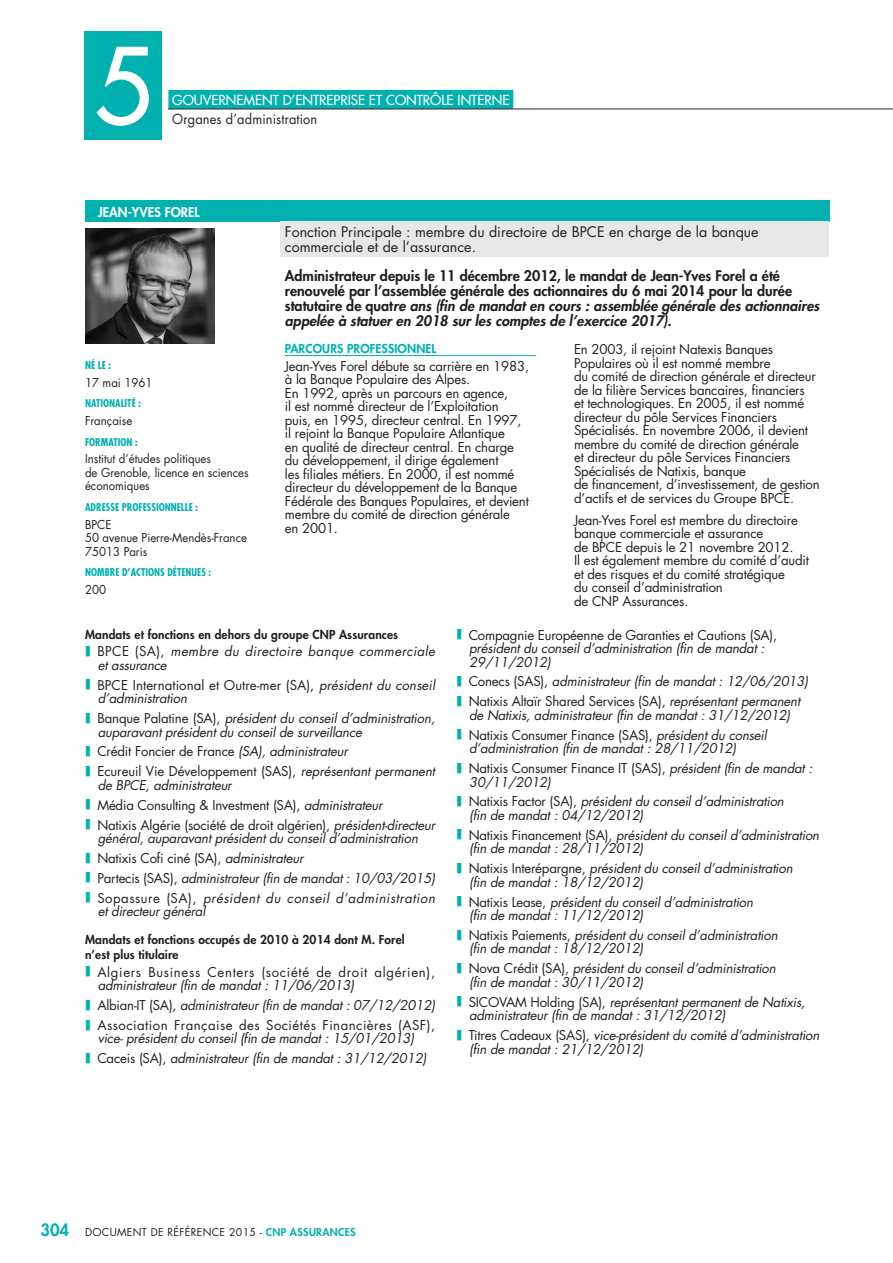
<style>
.page{position:relative;width:893px;height:1263px;background:#fff}
.page>*{position:absolute;margin:0;border:0;box-sizing:border-box;transform-origin:0 0}
.t1{font:500 102.75px "Futura Std";color:#fff}
.t2{font:800 14.25px/15px "Futura Std";color:#231f20}
.t3{font:14.25px/15px "Futura Std";color:#231f20}
.t4{font:500 13.5px "Futura Std";color:#fff}
.t5{font:13.5px "Futura Std";letter-spacing:.01em;color:#231f20;scale:.95 1}
.t6{font:italic 13.2px/20px "Futura Std";letter-spacing:-.015em;color:#231f20}
.t7{font:13.2px/13.5px "Futura Std";letter-spacing:-.015em;color:#231f20}
.t8{font:italic 13.2px/13.5px "Futura Std";letter-spacing:.025em;color:#231f20}
.t9{font:13.2px "Futura Std";letter-spacing:.05em;color:#231f20}
.t10{font:800 13.2px "Futura Std";color:#fff}
.t11{font:12px/13.5px "Futura Std";color:#231f20;scale:.95 1}
.t12{font:800 12px/15px "Futura Std";letter-spacing:.01em;color:#231f20}
.t13{font:800 12px "Futura Std";letter-spacing:.01em;color:#00b1b0}
.t14{font:700 condensed 10.5px "Futura Std";color:#00b1b0}
.t15{font:10.5px "Futura Std";letter-spacing:.03em;color:#231f20}
.s1{font-style:italic}
.s2{font-style:normal}
.s3{font-weight:800;font-size:16.5px;color:#00b1b0}
.s4{font-weight:800;color:#00b1b0}
</style>
<div class="page">
<div style="left:168px;top:90px;width:345px;height:19px;background:#00b1b0"></div>
<div style="left:84px;top:31px;width:78px;height:108px;background:#00b1b0"></div>
<hr style="left:168px;top:109px;width:725px;height:1px;background:#231f20">
<div style="left:85px;top:200px;width:744px;height:21px;background:#00b1b0"></div>
<div style="left:281px;top:221px;width:548px;height:36px;background:#e6e7e9"></div>
<img style="left:85px;top:228px;width:130px;height:115px">
<hr style="left:285px;top:355px;width:251px;height:1px;background:#00b1b0">
<h1 class="t1" style="left:93px;top:39px;width:61px">5</h1>
<p class="t4" style="left:172px;top:94px;width:339px">GOUVERNEMENT D’ENTREPRISE ET CONTRÔLE INTERNE</p>
<p class="t5" style="left:172px;top:113px;width:154px">Organes d’administration</p>
<p class="t10" style="left:98px;top:206px;width:103px">JEAN-YVES FOREL</p>
<p class="t3" style="left:285px;top:226px;width:475px">Fonction Principale : membre du directoire de BPCE en charge de la banque commerciale et de l’assurance.</p>
<p class="t2" style="left:285px;top:269px;width:536px">Administrateur depuis le 11 décembre 2012, le mandat de Jean-Yves Forel a été renouvelé par l’assemblée générale des actionnaires du 6 mai 2014 pour la durée statutaire de quat<span class="s1">re ans (fin de mandat en cours : assemblée générale des actionnaires appelée à statuer en 2018 sur les comptes de l’exercice 2017).</span></p>
<p class="t13" style="left:285px;top:343px;width:153px">PARCOURS PROFESSIONNEL</p>
<p class="t7" style="left:285px;top:360px;width:246px">Jean-Yves Forel débute sa carrière en 1983, à la Banque Populaire des Alpes.<br>En 1992, après un parcours en agence,<br>il est nommé directeur de l’Exploitation<br>puis, en 1995, directeur central. En 1997, il rejoint la Banque Populaire Atlantique<br>en qualité de directeur central. En charge du développement, il dirige également<br>les filiales métiers. En 2000, il est nommé directeur du développement de la Banque Fédérale des Banques Populaires, et devient membre du comité de direction générale<br>en 2001.</p>
<p class="t7" style="left:574px;top:343px;width:247px">En 2003, il rejoint Natexis Banques Populaires où il est nommé membre<br>du comité de direction générale et directeur de la filière Services bancaires, financiers<br>et technologiques. En 2005, il est nommé directeur du pôle Services Financiers Spécialisés. En novembre 2006, il devient membre du comité de direction générale<br>et directeur du pôle Services Financiers Spécialisés de Natixis, banque<br>de financement, d’investissement, de gestion d’actifs et de services du Groupe BPCE.</p>
<p class="t7" style="left:574px;top:514px;width:236px">Jean-Yves Forel est membre du directoire banque commerciale et assurance<br>de BPCE depuis le 21 novembre 2012.<br>Il est également membre du comité d’audit et des risques et du comité stratégique<br>du conseil d’administration<br>de CNP Assurances.</p>
<p class="t14" style="left:85px;top:360px;width:27px">NÉ LE :</p>
<p class="t11" style="left:85px;top:376px;width:73px">17 mai 1961</p>
<p class="t14" style="left:85px;top:398px;width:57px">NATIONALITÉ :</p>
<p class="t11" style="left:85px;top:415px;width:51px">Française</p>
<p class="t14" style="left:85px;top:437px;width:54px">FORMATION :</p>
<p class="t11" style="left:85px;top:453px;width:174px">Institut d’études politiques<br>de Grenoble, licence en sciences économiques</p>
<p class="t14" style="left:85px;top:502px;width:115px">ADRESSE PROFESSIONNELLE :</p>
<p class="t11" style="left:85px;top:518px;width:172px">BPCE<br>50 avenue Pierre-Mendès-France<br>75013 Paris</p>
<p class="t14" style="left:85px;top:567px;width:128px">NOMBRE D’ACTIONS DÉTENUES :</p>
<p class="t11" style="left:85px;top:583px;width:24px">200</p>
<p class="t12" style="left:85px;top:627px;width:315px">Mandats et fonctions en dehors du groupe CNP Assurances</p>
<p class="t8" style="left:97px;top:646px;width:339px"><span class="s2">BPCE (SA),</span> membre du directoire banque commerciale et assurance</p>
<p class="t6" style="left:97px;top:679px;width:339px;line-height:13.5px"><span class="s2">BPCE International et Outre-mer (SA),</span> président du conseil d’administration</p>
<p class="t6" style="left:97px;top:712px;width:339px;line-height:13.5px"><span class="s2">Banque Palatine (SA),</span> président du conseil d’administration, auparavant président du conseil de surveillance</p>
<p class="t7" style="left:97px;top:742px;width:339px;line-height:20px">Crédit Foncier de France <span class="s1">(SA), administrateur<br></span>Ecureuil Vie Développement (SAS), <span class="s1">représentant permanent</span></p>
<p class="t7" style="left:97px;top:776px;width:339px;line-height:20px"><span class="s1">de BPCE, administrateur<br></span>Média Consulting &amp; Investment (SA), <span class="s1">administrateur<br></span>Natixis Algérie (société de droit algérien), <span class="s1">président-directeur</span></p>
<p class="t6" style="left:97px;top:829px;width:339px">général, auparavant président du conseil d’administration <span class="s2">Natixis Cofi ciné (SA),</span> administrateur<br><span class="s2">Partecis (SAS),</span> administrateur (fin de mandat : 10/03/2015)<br><span class="s2">Sopassure (SA),</span> président du conseil d’administration</p>
<p class="t6" style="left:98px;top:902px;width:109px">et directeur général</p>
<p class="t12" style="left:85px;top:933px;width:321px">Mandats et fonctions occupés de 2010 à 2014 dont M. Forel n’est plus titulaire</p>
<p class="t9" style="left:97px;top:966px;width:339px">Algiers Business Centers (société de droit algérien),</p>
<p class="t6" style="left:97px;top:976px;width:339px">administrateur (fin de mandat : 11/06/2013)<br><span class="s2">Albian-IT (SA),</span> administrateur (fin de mandat : 07/12/2012)<br><span class="s2">Association Française des Sociétés Financières (ASF),</span></p>
<p class="t6" style="left:97px;top:1030px;width:331px">vice- président du conseil (fin de mandat : 15/01/2013)<br><span class="s2">Cace is (SA),</span> administrateur (fin de mandat : 31/12/2012)</p>
<p class="t7" style="left:469px;top:629px;width:310px">Compagnie Européenne de Garanties et Cautions (SA),</p>
<p class="t6" style="left:469px;top:642px;width:297px;line-height:13.5px">président du conseil d’administration (fin de mandat :<br>29/11/2012)</p>
<p class="t6" style="left:469px;top:672px;width:341px"><span class="s2">Conecs (SAS),</span> administrateur (fin de mandat : 12/06/2013)<br><span class="s2">Natixis Altaïr Shared Services (SA),</span> représentant permanent</p>
<p class="t6" style="left:469px;top:706px;width:323px">de Natixis, administrateur (fin de mandat : 31/12/2012)<br><span class="s2">Natixis Consumer Finance (SAS),</span> président du conseil</p>
<p class="t6" style="left:469px;top:739px;width:345px">d’administration (fin de mandat : 28/11/2012)<br><span class="s2">Natixis Consumer Finance IT (SAS),</span> président (fin de mandat :</p>
<p class="t6" style="left:469px;top:773px;width:317px">30/11/2012)<br><span class="s2">Natixis Factor (SA),</span> président du conseil d’administration</p>
<p class="t6" style="left:469px;top:806px;width:352px">(fin de mandat : 04/12/2012)<br><span class="s2">Natixis Financement (SA),</span> président du conseil d’administration</p>
<p class="t6" style="left:469px;top:839px;width:326px">(fin de mandat : 28/11/2012)<br><span class="s2">Natixis Interépargne,</span> président du conseil d’administration</p>
<p class="t6" style="left:469px;top:873px;width:286px">(fin de mandat : 18/12/2012)<br><span class="s2">Natixis Lease,</span> président du conseil d’administration</p>
<p class="t6" style="left:469px;top:906px;width:311px">(fin de mandat : 11/12/2012)<br><span class="s2">Natixis Paiements,</span> président du conseil d’administration</p>
<p class="t6" style="left:469px;top:939px;width:309px">(fin de mandat : 18/12/2012)<br><span class="s2">Nova Crédit (SA),</span> président du conseil d’administration</p>
<p class="t6" style="left:469px;top:973px;width:338px">(fin de mandat : 30/11/2012)<br><span class="s2">SICOVAM Holding (SA),</span> représentant permanent de Natixis,</p>
<p class="t6" style="left:469px;top:1006px;width:352px">administrateur (fin de mandat : 31/12/2012)<br><span class="s2">Titres Cadeaux (SAS),</span> vice-président du comité d’administration</p>
<p class="t6" style="left:469px;top:1040px;width:176px">(fin de mandat : 21/12/2012)</p>
<p class="t15" style="left:40px;top:1227px;width:317px"><span class="s3">304</span> DOCUMENT DE RÉFÉRENCE 2015 - <span class="s4">CNP ASSURANCES</span></p>
</div>
